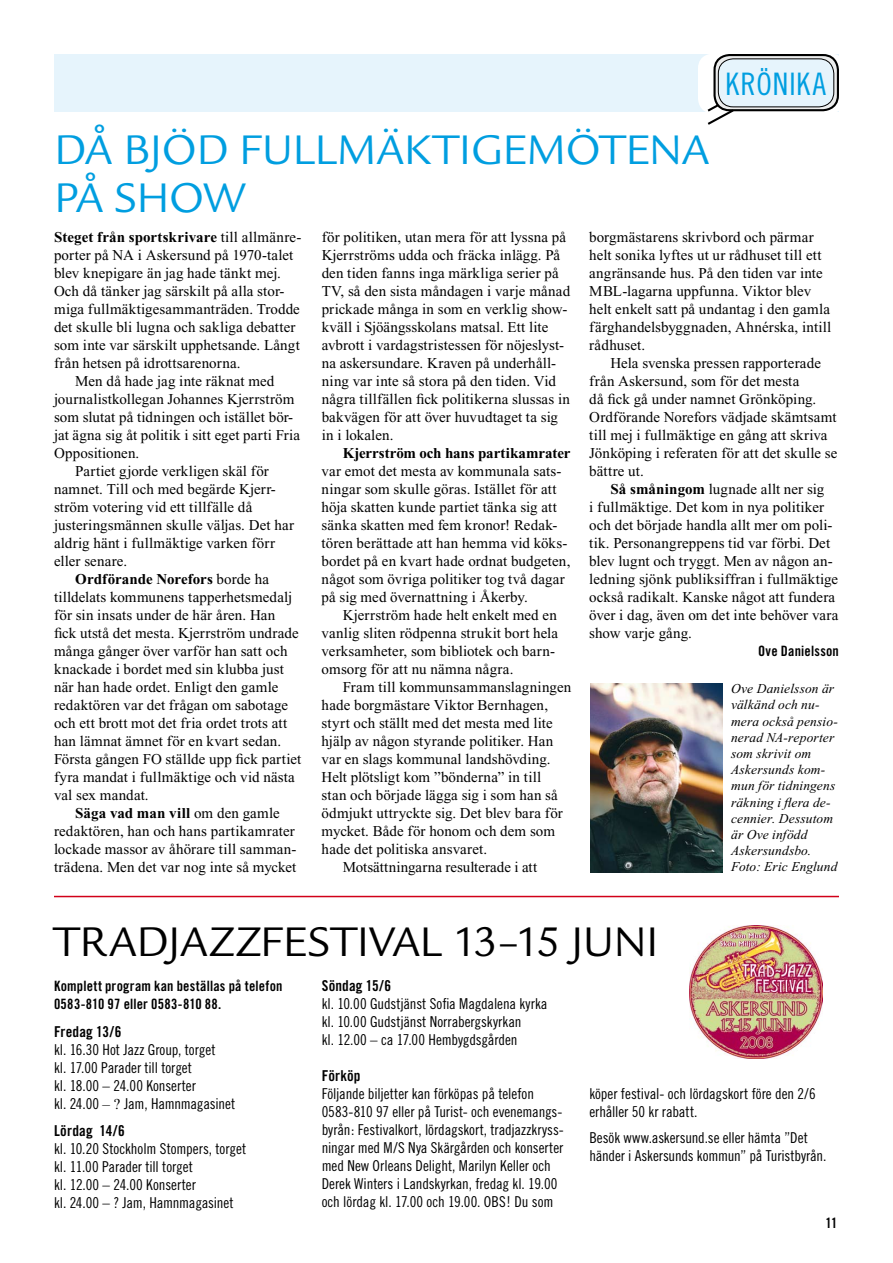
<style>
.page{position:relative;width:893px;height:1263px;background:#fff}
.page>*{position:absolute;margin:0;border:0;box-sizing:border-box;transform-origin:0 0}
.t1{font:45px "Legacy Sans";letter-spacing:-.01em;color:#009ee0}
.t2{font:45px "Legacy Sans";color:#000}
.t3{font:31.05px "Trade Gothic Cond Eighteen";letter-spacing:.035em;color:#009ee0}
.t4{font:15px/18px "Times New Roman";letter-spacing:.005em;color:#000}
.t5{font:15px/18px "Trade Gothic Cond Eighteen";letter-spacing:-.005em;color:#000}
.t6{font:700 15px "Times New Roman";color:#000}
.t7{font:15px "Trade Gothic Bold Cond Twenty";letter-spacing:.01em;color:#000}
.t8{font:14.25px/18px "Trade Gothic Bold Cond Twenty";letter-spacing:.015em;color:#000}
.t9{font:italic 13.5px/16.2px "Times New Roman";letter-spacing:.01em;color:#000}
.s1{font-weight:700}
.s2{font-weight:400}
.s3{font-family:"Times New Roman"}
</style>
<div class="page">
<img style="left:590px;top:684px;width:133px;height:189px">
<div style="left:54px;top:54px;width:785px;height:58px;background:#e6f4fc"></div>
<div style="left:698px;top:54px;width:147px;height:59px;background:#fff;border-radius:15px"></div>
<svg style="left:714px;top:55px;width:124px;height:55px"></svg>
<div style="left:713px;top:54px;width:126px;height:57px;border:2px solid #000;border-radius:15px"></div>
<div style="left:718px;top:59px;width:116px;height:48px;background:#e6f4fc;border-radius:15px"></div>
<div style="left:718px;top:58px;width:116px;height:49px;border:1px solid #000;border-radius:15px"></div>
<svg style="left:705px;top:102px;width:31px;height:23px"></svg>
<img style="left:690px;top:926px;width:132px;height:132px">
<hr style="left:54px;top:896px;width:785px;height:1px;background:#d10019">
<h2 class="t3" style="left:733px;top:56px;width:76px">Krönika</h2>
<h2 class="t3" style="left:726px;top:65px;width:76px">Krönika</h2>
<h1 class="t1" style="left:54px;top:124px;width:312px">DÅ BJÖD FU LLMÄKTIGEM</h1>
<h1 class="t1" style="left:566px;top:124px;width:63px">ÖTENA</h1>
<h1 class="t1" style="left:54px;top:172px;width:154px">PÅ SHOW</h1>
<p class="t4" style="left:589px;top:228px;width:244px">borgmästarens skrivbord och pärmar helt sonika lyftes ut ur rådhuset till ett angränsande hus. På den tiden var inte MBL-lagarna uppfunna. Viktor blev helt enkelt satt på undantag i den gamla färghandelsbyggnaden, Ahnérska, intill rådhuset.</p>
<p class="t4" style="left:589px;top:354px;width:250px;text-indent:21px">Hela svenska pressen rapporterade från Askersund, som för det mesta<br>då fick gå under namnet Grönköping.<br>Ordförande Norefors vädjade skämtsamt till mej i fullmäktige en gång att skriva Jönköping i referaten för att det skulle se bättre ut.</p>
<p class="t4" style="left:589px;top:480px;width:250px;text-indent:21px"><span class="s1">Så småningom</span> lugnade allt ner sig<br>i fullmäktige. Det kom in nya politiker och det började handla allt mer om poli&shy;tik. Personangreppens tid var förbi. Det blev lugnt och tryggt. Men av någon an&shy;ledning sjönk publiksiffran i fullmäktige också radikalt. Kanske något att fundera över i dag, även om det inte behöver vara show varje gång.</p>
<p class="t8" style="left:758px;top:641px;width:82px">Ove Danielsson</p>
<p class="t9" style="left:731px;top:681px;width:108px">Ove Danielsson är välkänd och nu&shy;mera också pensio&shy;nerad NA-reporter som skrivit om<br>Askersunds kom&shy;mun för tidningens räkning i flera de&shy;cennier. Dessutom är Ove infödd<br>Askersundsbo.<br>Foto: Eric Englund</p>
<p class="t6" style="left:54px;top:228px;width:249px">Steget från sportskrivare <span class="s2">till allmänre-</span></p>
<p class="t4" style="left:54px;top:246px;width:241px">porter på NA i Askersund på 1970-talet</p>
<p class="t4" style="left:54px;top:264px;width:228px">blev knepigare än jag hade tänkt mej.</p>
<p class="t4" style="left:54px;top:282px;width:232px">Och då tänker jag särskilt på alla stor-</p>
<p class="t4" style="left:54px;top:300px;width:247px">miga fullmäktigesammanträden. Trodde</p>
<p class="t4" style="left:54px;top:318px;width:243px">det skulle bli lugna och sakliga debatter</p>
<p class="t4" style="left:54px;top:336px;width:247px">som inte var särskilt upphetsande. Långt</p>
<p class="t4" style="left:54px;top:354px;width:188px">från hetsen på idrottsarenorna.</p>
<p class="t4" style="left:75px;top:372px;width:201px">Men då hade jag inte räknat med</p>
<p class="t4" style="left:54px;top:390px;width:242px">journalistkollegan Johannes Kjerrström</p>
<p class="t4" style="left:54px;top:408px;width:241px">som slutat på tidningen och istället bör-</p>
<p class="t4" style="left:54px;top:426px;width:248px">jat ägna sig åt politik i sitt eget parti Fria</p>
<p class="t4" style="left:54px;top:444px;width:87px">Oppositionen.</p>
<p class="t4" style="left:75px;top:462px;width:195px">Partiet gjorde verkligen skäl för</p>
<p class="t4" style="left:54px;top:480px;width:223px">namnet. Till och med begärde Kjerr-</p>
<p class="t4" style="left:54px;top:498px;width:200px">ström votering vid ett tillfälle då</p>
<p class="t4" style="left:54px;top:516px;width:242px">justeringsmännen skulle väljas. Det har</p>
<p class="t4" style="left:54px;top:534px;width:223px">aldrig hänt i fullmäktige varken förr</p>
<p class="t4" style="left:54px;top:552px;width:75px">eller senare.</p>
<p class="t6" style="left:75px;top:570px;width:195px">Ordförande Norefors <span class="s2">borde ha</span></p>
<p class="t4" style="left:54px;top:588px;width:240px">tilldelats kommunens tapperhetsmedalj</p>
<p class="t4" style="left:54px;top:606px;width:223px">för sin insats under de här åren. Han</p>
<p class="t4" style="left:54px;top:624px;width:246px">fick utstå det mesta. Kjerrström undrade</p>
<p class="t4" style="left:54px;top:642px;width:235px">många gånger över varför han satt och</p>
<p class="t4" style="left:54px;top:660px;width:231px">knackade i bordet med sin klubba just</p>
<p class="t4" style="left:54px;top:678px;width:226px">när han hade ordet. Enligt den gamle</p>
<p class="t4" style="left:54px;top:696px;width:236px">redaktören var det frågan om sabotage</p>
<p class="t4" style="left:54px;top:714px;width:235px">och ett brott mot det fria ordet trots att</p>
<p class="t4" style="left:54px;top:732px;width:229px">han lämnat ämnet för en kvart sedan.</p>
<p class="t4" style="left:54px;top:750px;width:249px">Första gången FO ställde upp fick partiet</p>
<p class="t4" style="left:54px;top:768px;width:242px">fyra mandat i fullmäktige och vid nästa</p>
<p class="t4" style="left:54px;top:786px;width:96px">val sex mandat.</p>
<p class="t6" style="left:75px;top:804px;width:206px">Säga vad man vill <span class="s2">om den gamle</span></p>
<p class="t4" style="left:54px;top:822px;width:242px">redaktören, han och hans partikamrater</p>
<p class="t4" style="left:54px;top:840px;width:244px">lockade massor av åhörare till samman-</p>
<p class="t4" style="left:54px;top:858px;width:244px">trädena. Men det var nog inte så mycket</p>
<p class="t4" style="left:322px;top:228px;width:250px">för politiken, utan mera för att lyssna på Kjerrströms udda och fräcka inlägg. På den tiden fanns inga märkliga serier på TV, så den sista måndagen i varje månad prickade många in som en verklig show&shy;kväll i Sjöängsskolans matsal. Ett lite avbrott i vardagstristessen för nöjeslyst&shy;na askersundare. Kraven på underhåll&shy;ning var inte så stora på den tiden. Vid några tillfällen fick politikerna slussas in bakvägen för att över huvudtaget ta sig in i lokalen.</p>
<p class="t6" style="left:343px;top:444px;width:229px">Kjerrström och hans partikamrater</p>
<p class="t4" style="left:322px;top:462px;width:250px">var emot det mesta av kommunala sats&shy;ningar som skulle göras. Istället för att höja skatten kunde partiet tänka sig att sänka skatten med fem kronor! Redak&shy;tören berättade att han hemma vid köks&shy;bordet på en kvart hade ordnat budgeten, något som övriga politiker tog två dagar på sig med övernattning i Åkerby.</p>
<p class="t4" style="left:322px;top:606px;width:238px;text-indent:21px">Kjerrström hade helt enkelt med en vanlig sliten rödpenna strukit bort hela verksamheter, som bibliotek och barn&shy;omsorg för att nu nämna några.</p>
<p class="t4" style="left:343px;top:678px;width:230px">Fram till kommunsammanslagningen</p>
<p class="t4" style="left:322px;top:696px;width:228px">hade borgmästare Viktor Bernhagen,</p>
<p class="t4" style="left:322px;top:714px;width:233px">styrt och ställt med det mesta med lite</p>
<p class="t4" style="left:322px;top:732px;width:233px">hjälp av någon styrande politiker. Han</p>
<p class="t4" style="left:322px;top:750px;width:230px">var en slags kommunal landshövding.</p>
<p class="t4" style="left:322px;top:768px;width:221px">Helt plötsligt kom ”bönderna” in till</p>
<p class="t4" style="left:322px;top:786px;width:238px">stan och började lägga sig i som han så</p>
<p class="t4" style="left:322px;top:804px;width:243px">ödmjukt uttryckte sig. Det blev bara för</p>
<p class="t4" style="left:322px;top:822px;width:235px">mycket. Både för honom och dem som</p>
<p class="t4" style="left:322px;top:840px;width:167px">hade det politiska ansvaret.</p>
<p class="t4" style="left:343px;top:858px;width:196px">Motsättningarna resulterade i att</p>
<h1 class="t2" style="left:54px;top:917px;width:606px">TRADJAZZFESTIVAL 13–15 JUNI</h1>
<p class="t8" style="left:54px;top:977px;width:230px">Komplett program kan beställas på telefon<br>0583-810 97 eller 0583-810 88.</p>
<p class="t7" style="left:54px;top:1022px;width:69px">Fredag 13/6</p>
<p class="t5" style="left:54px;top:1040px;width:183px">kl. 16.30 Hot Jazz Group, torget<br>kl. 17.00 Parader till torget<br>kl. 18.00 – 24.00 Konserter<br>kl. 24.00 <span class="s3">– ?</span> Jam, Hamnmagasinet</p>
<p class="t7" style="left:54px;top:1121px;width:72px">Lördag 14/6</p>
<p class="t5" style="left:54px;top:1139px;width:194px">kl. 10.20 Stockholm Stompers, torget kl. 11.00 Parader till torget<br>kl. 12.00 – 24.00 Konserter<br>kl. 24.00 – ? Jam, Hamnmagasinet</p>
<p class="t7" style="left:322px;top:976px;width:71px">Söndag 15/6</p>
<p class="t5" style="left:322px;top:994px;width:227px">kl. 10.00 Gudstjänst Sofia Magdalena kyrka kl. 10.00 Gudstjänst Norrabergskyrkan<br>kl. 12.00 – ca 17.00 Hembygdsgården</p>
<p class="t7" style="left:322px;top:1067px;width:40px">Förköp</p>
<p class="t5" style="left:322px;top:1085px;width:244px">Följande biljetter kan förköpas på telefon 0583-810 97 eller på Turist- och evenemangs&shy;byrån: Festivalkort, lördagskort, tradjazzkryss&shy;ningar med M/S Nya Skärgården och konserter med New Orleans Delight, Marilyn Keller och Derek Winters i Landskyrkan, fredag kl. 19.00 och lördag kl. 17.00 och 19.00. OBS! Du som</p>
<p class="t5" style="left:589px;top:1085px;width:228px">köper festival- och lördagskort före den 2/6 erhåller 50 kr rabatt.</p>
<p class="t5" style="left:589px;top:1128px;width:239px">Besök www.askersund.se eller hämta ”Det händer i Askersunds kommun” på Turistbyrån.</p>
<p class="t8" style="left:825px;top:1214px;width:14px">11</p>
</div>
